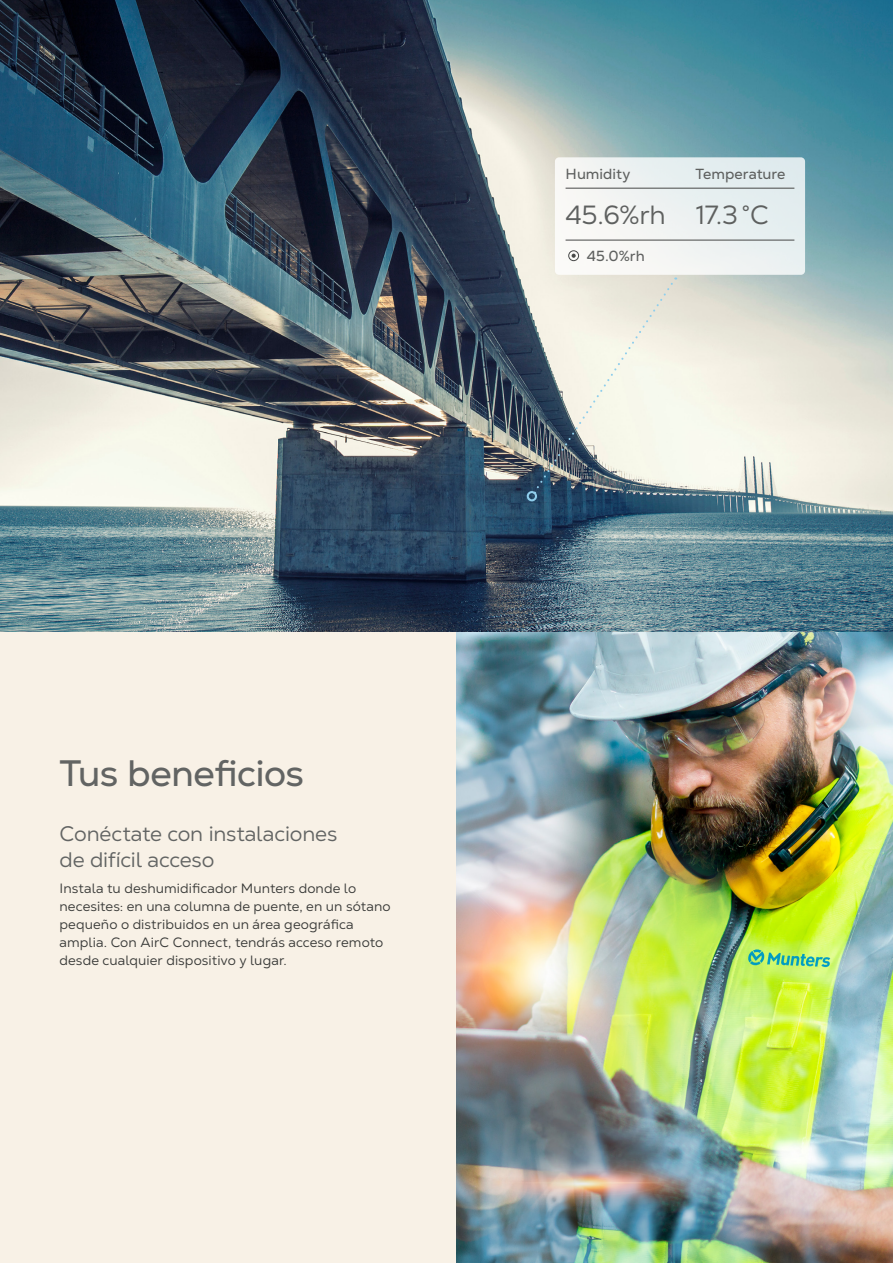
<style>
.page{position:relative;width:893px;height:1263px;background:#fff}
.page>*{position:absolute;margin:0;border:0;box-sizing:border-box;transform-origin:0 0}
.t1{font:36.75px "Nexa";letter-spacing:-.01em;color:#626463}
.t2{font:26.25px "Nexa Text";color:#5e605f}
.t3{font:21px/25.5px "Nexa Text";letter-spacing:-.005em;color:#626463}
.t4{font:14.7px "Nexa Text";color:#5e605f}
.t5{font:13.5px/18px "Nexa Text";letter-spacing:.005em;color:#383937}
</style>
<div class="page">
<img style="left:455px;top:631px;width:438px;height:632px">
<div style="left:0;top:631px;width:455px;height:632px;background:#f8f1e6"></div>
<img style="left:0;top:0;width:893px;height:631px">
<svg style="left:555px;top:157px;width:250px;height:118px;fill:#eef2f2"></svg>
<hr style="left:566px;top:188px;width:228px;height:1px;background:#474847">
<hr style="left:566px;top:240px;width:228px;height:1px;background:#474847">
<div style="left:568px;top:251px;width:11px;height:10px;border:1px solid #474847;border-radius:50%"></div>
<svg style="left:572px;top:254px;width:4px;height:4px"></svg>
<svg style="left:533px;top:277px;width:143px;height:217px;background:#cbcec9"></svg>
<div style="left:527px;top:491px;width:10px;height:10px;border:2px solid #8fceec;border-radius:50%"></div>
<p class="t4" style="left:566px;top:164px;width:66px">Humidity</p>
<p class="t4" style="left:695px;top:164px;width:91px">Temperature</p>
<h2 class="t2" style="left:566px;top:199px;width:205px">45.6%rh 17.3°C</h2>
<p class="t4" style="left:587px;top:247px;width:60px">45.0%rh</p>
<h1 class="t1" style="left:60px;top:750px;width:246px">Tus beneficios</h1>
<h3 class="t3" style="left:60px;top:821px;width:279px">Conéctate con instalaciones de difícil acceso</h3>
<p class="t5" style="left:60px;top:880px;width:333px">Instala tu deshumidificador Munters donde lo necesites: en una columna de puente, en un sótano pequeño o distribuidos en un área geográfica amplia. Con AirC Connect, tendrás acceso remoto desde cualquier dispositivo y lugar.</p>
</div>
